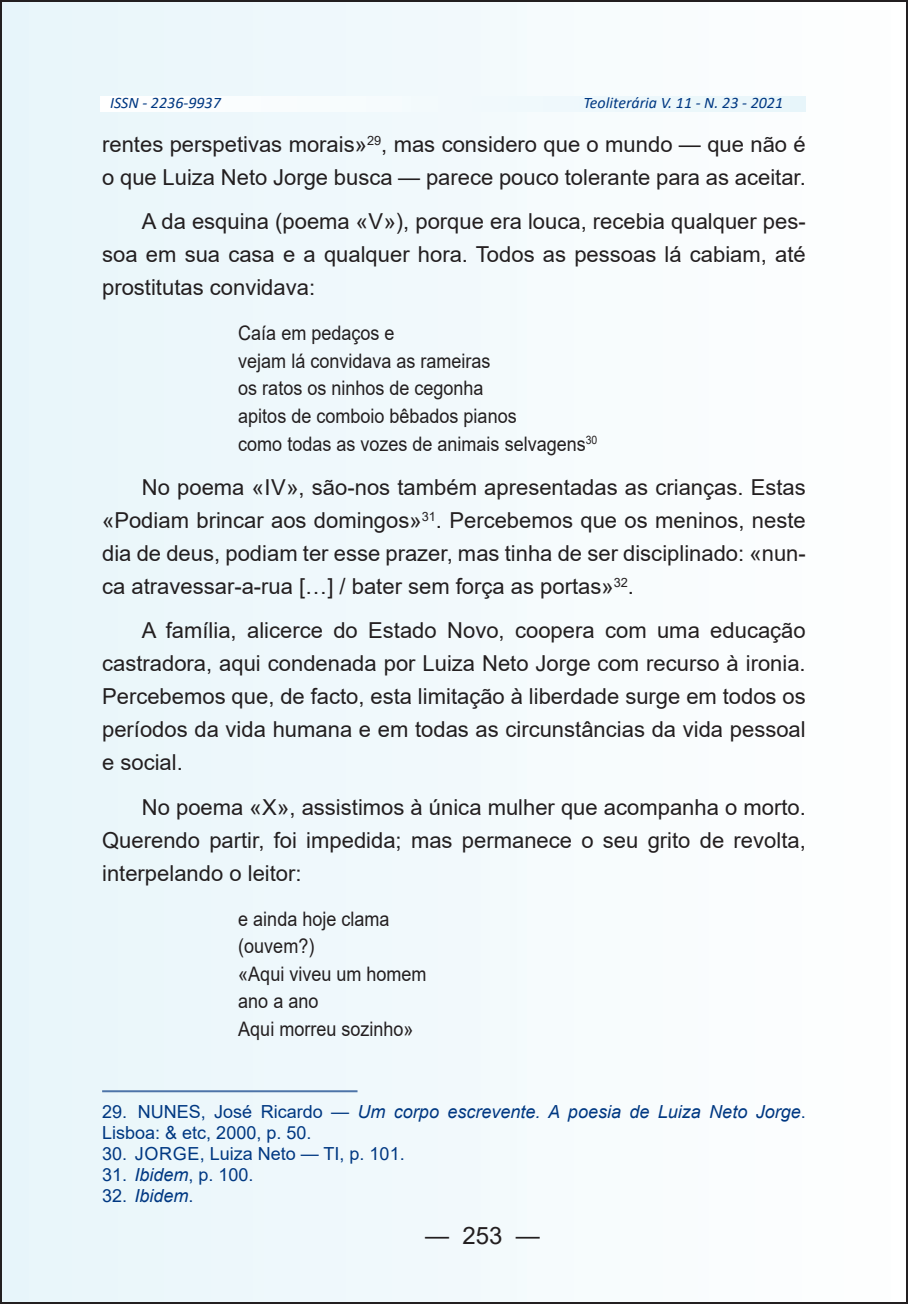
<style>
.page{position:relative;width:908px;height:1304px;background:#fff}
.page>*{position:absolute;margin:0;border:0;box-sizing:border-box;transform-origin:0 0}
.t1{font:24px "Arial";color:#231f20}
.t2{font:22px/33px "Arial";color:#231f20;text-align:justify}
.t3{font:20px/27.6px "Arial";color:#231f20;scale:.9 1}
.t4{font:18px/21px "Arial";color:#003882}
.t5{font:italic 18px "Arial";color:#003882}
.t6{font:italic 16px "Calibri";color:#003882}
.s1{font-style:italic}
.s2{font-style:normal}
</style>
<div class="page">
<div style="left:1px;top:1px;width:905px;height:1302px;background:#f2f9fc"></div>
<hr style="left:102px;top:1090px;width:255px;height:2px;background:#4d74a8">
<p class="t6" style="left:110px;top:92px;width:112px">ISSN - 2236-9937</p>
<p class="t6" style="left:583px;top:92px;width:201px">Teoliterária V. 11 - N. 23 - 2021</p>
<p class="t2" style="left:102px;top:128px;width:705px">rentes perspetivas morais»<sup>29</sup>, mas considero que o mundo — que não é o que Luiza Neto Jorge busca — parece pouco tolerante para as aceitar.</p>
<p class="t2" style="left:102px;top:205px;width:705px;text-indent:40px">A da esquina (poema «V»), porque era louca, recebia qualquer pes&shy;soa em sua casa e a qualquer hora. Todos as pessoas lá cabiam, até prostitutas convidava:</p>
<p class="t3" style="left:238px;top:319px;width:400px">Caía em pedaços e<br>vejam lá convidava as rameiras<br>os ratos os ninhos de cegonha<br>apitos de comboio bêbados pianos<br>como todas as vozes de animais selvagens<sup>30</sup></p>
<p class="t2" style="left:102px;top:471px;width:705px;text-indent:40px">No poema «IV», são-nos também apresentadas as crianças. Estas «Podiam brincar aos domingos»<sup>31</sup>. Percebemos que os meninos, neste dia de deus, podiam ter esse prazer, mas tinha de ser disciplinado: «nun&shy;ca atravessar-a-rua […] / bater sem força as portas»<sup>32</sup>.</p>
<p class="t2" style="left:102px;top:614px;width:704px;text-indent:40px">A família, alicerce do Estado Novo, coopera com uma educação castradora, aqui condenada por Luiza Neto Jorge com recurso à ironia.<br>Percebemos que, de facto, esta limitação à liberdade surge em todos os períodos da vida humana e em todas as circunstâncias da vida pessoal e social.</p>
<p class="t2" style="left:102px;top:790px;width:704px;text-indent:40px">No poema «X», assistimos à única mulher que acompanha o morto.<br>Querendo partir, foi impedida; mas permanece o seu grito de revolta, interpelando o leitor:</p>
<p class="t3" style="left:238px;top:905px;width:210px">e ainda hoje clama (ouvem?)<br>«Aqui viveu um homem ano a ano<br>Aqui morreu sozinho»</p>
<p class="t4" style="left:102px;top:1101px;width:704px">29. NUNES, José Ricardo — <span class="s1">Um corpo escrevente. A poesia de Luiza Neto Jorge</span>.<br>Lisboa: &amp; etc, 2000, p. 50.</p>
<p class="t4" style="left:102px;top:1143px;width:304px">30. JORGE, Luiza Neto — TI, p. 101.</p>
<p class="t4" style="left:102px;top:1164px;width:153px">31. <span class="s1">Ibidem</span>, p. 100.</p>
<p class="t5" style="left:102px;top:1184px;width:93px"><span class="s2">32.</span> Ibidem<span class="s2">.</span></p>
<p class="t1" style="left:425px;top:1218px;width:116px">— 253 —</p>
</div>
